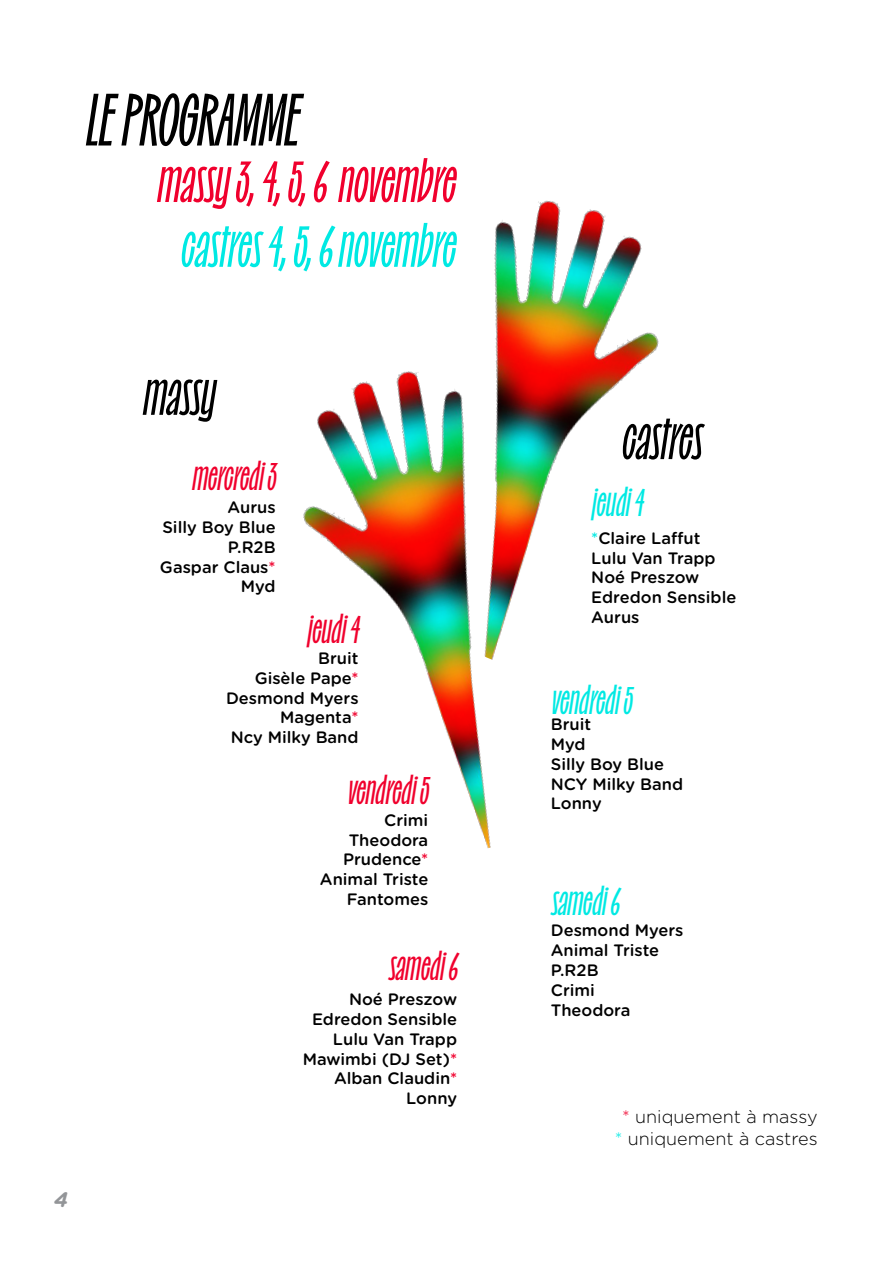
<style>
.page{position:relative;width:893px;height:1263px;background:#fff}
.page>*{position:absolute;margin:0;border:0;box-sizing:border-box;transform-origin:0 0}
.t1{font:italic 700 69px "Irregardless";color:#000}
.t2{font:italic 700 54px "Irregardless";color:#f0002d}
.t3{font:italic 700 54px "Irregardless";color:#00e9e3}
.t4{font:italic 700 54px "Irregardless";color:#000}
.t5{font:italic 700 36px "Irregardless";color:#f0002d}
.t6{font:italic 700 36px "Irregardless";color:#00e9e3}
.t7{font:italic 700 21px "Gotham Rounded";color:#939598}
.t8{font:300 18px/21.6px "Gotham Rounded";color:#000;text-align:center}
.t9{font:500 16.5px/19.8px "Gotham Rounded";color:#000;text-align:right}
.s1{color:#f0002d}
.s2{color:#00e9e3}
</style>
<div class="page">
<img style="left:494px;top:200px;width:161px;height:135px">
<img style="left:303px;top:335px;width:356px;height:514px">
<h1 class="t1" style="left:85px;top:75px;width:215px">LE PROGRAMME</h1>
<h2 class="t2" style="left:157px;top:147px;width:300px">massy 3, 4, 5, 6 novembre</h2>
<h2 class="t3" style="left:180px;top:212px;width:277px">castres 4, 5, 6 novembre</h2>
<p class="t7" style="left:54px;top:1184px;width:15px">4</p>
<h2 class="t4" style="left:142px;top:360px;width:74px">massy</h2>
<h3 class="t5" style="left:192px;top:454px;width:85px">mercredi 3</h3>
<p class="t9" style="left:160px;top:497px;width:117px">Aurus<br>Silly Boy Blue<br>P.R2B<br>Gaspar Claus<span class="s1">*<br></span>Myd</p>
<h3 class="t5" style="left:307px;top:606px;width:53px">jeudi 4</h3>
<p class="t9" style="left:226px;top:648px;width:134px">Bruit<br>Gisèle Pape<span class="s1">*<br></span>Desmond Myers<br>Magenta<span class="s1">*<br></span>Ncy Milky Band</p>
<h3 class="t5" style="left:347px;top:768px;width:83px">vendredi 5</h3>
<p class="t9" style="left:320px;top:809px;width:110px">Crimi<br>Theodora<br>Prudence<span class="s1">*<br></span>Animal Triste<br>Fantomes</p>
<h3 class="t5" style="left:389px;top:943px;width:70px">samedi 6</h3>
<p class="t9" style="left:303px;top:989px;width:156px">Noé Preszow<br>Edredon Sensible<br>Lulu Van Trapp<br>Mawimbi (DJ Set)<span class="s1">*<br></span>Alban Claudin<span class="s1">*<br></span>Lonny</p>
<h2 class="t4" style="left:621px;top:404px;width:82px">castres</h2>
<h3 class="t6" style="left:591px;top:479px;width:53px">jeudi 4</h3>
<p class="t9" style="left:591px;top:527px;width:147px;text-align:left"><span class="s2">*</span>Claire Laffut<br>Lulu Van Trapp<br>Noé Preszow<br>Edredon Sensible<br>Aurus</p>
<h3 class="t6" style="left:551px;top:678px;width:83px">vendredi 5</h3>
<p class="t9" style="left:551px;top:714px;width:134px;text-align:left">Bruit<br>Myd<br>Silly Boy Blue<br>NCY Milky Band<br>Lonny</p>
<h3 class="t6" style="left:551px;top:878px;width:70px">samedi 6</h3>
<p class="t9" style="left:551px;top:920px;width:134px;text-align:left">Desmond Myers<br>Animal Triste<br>P.R2B<br>Crimi<br>Theodora</p>
<p class="t8" style="left:615px;top:1105px;width:204px"><span class="s1">*</span> uniquement à massy <span class="s2">*</span> uniquement à castres</p>
</div>
